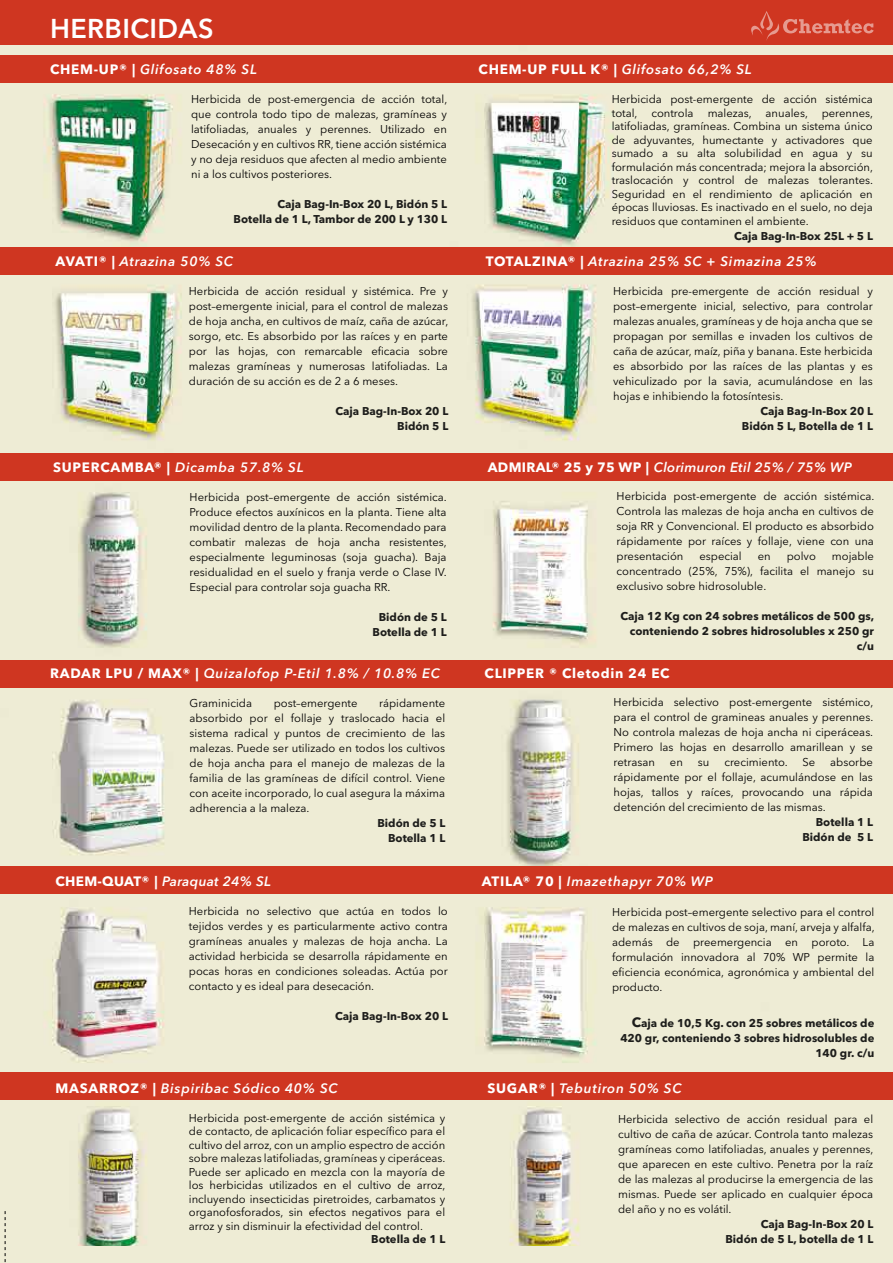
<style>
.page{position:relative;width:893px;height:1263px;background:#fff}
.page>*{position:absolute;margin:0;border:0;box-sizing:border-box;transform-origin:0 0}
.t1{font:600 27px "Avenir Next LT Pro";letter-spacing:.015em;color:#fff}
.t2{font:italic 600 13.5px "Avenir Next LT Pro";letter-spacing:.055em;color:#fff}
.t3{font:italic 600 13.5px "Avenir Next LT Pro";letter-spacing:.02em;color:#fff}
.t4{font:700 13.5px "Avenir Next LT Pro";letter-spacing:.055em;color:#fff}
.t5{font:11.25px/15px "Avenir Next LT Pro";color:#010000;text-align:justify}
.t6{font:700 11.25px/15px "Avenir Next LT Pro";color:#1d1d1b;text-align:right}
.s1{font-weight:700;font-style:normal}
.s2{font-size:13.5px}
</style>
<div class="page">
<img style="left:0;top:45px;width:893px;height:1201px">
<div style="left:0;top:56px;width:893px;height:27px;background:#cf3621"></div>
<div style="left:0;top:247px;width:893px;height:27px;background:#cf3621"></div>
<div style="left:0;top:454px;width:893px;height:27px;background:#cf3621"></div>
<div style="left:0;top:660px;width:893px;height:27px;background:#cf3621"></div>
<div style="left:0;top:866px;width:893px;height:27px;background:#cf3621"></div>
<div style="left:0;top:1073px;width:893px;height:27px;background:#cf3621"></div>
<div style="left:0;top:0;width:893px;height:45px;background:#cf3621"></div>
<svg style="left:751px;top:11px;width:123px;height:29px"></svg>
<svg style="left:5px;top:1211px;width:1px;height:52px"></svg>
<h1 class="t1" style="left:50px;top:13px;width:165px">HERBICIDAS</h1>
<p class="t2" style="left:50px;top:61px;width:208px"><span class="s1">CHEM-UP® |</span> Glifosato 48% SL</p>
<p class="t2" style="left:478px;top:61px;width:275px"><span class="s1">CHEM-UP FULL K® |</span> Glifosato 66,2% SL</p>
<p class="t5" style="left:191px;top:92px;width:258px">Herbicida de post-emergencia de acción total, que controla todo tipo de malezas, gramíneas y latifoliadas, anuales y perennes. Utilizado en Desecación y en cultivos RR, tiene acción sistémica y no deja residuos que afecten al medio ambiente ni a los cultivos posteriores.</p>
<p class="t6" style="left:234px;top:197px;width:215px">Caja Bag-In-Box 20 L, Bidón 5 L<br>Botella de 1 L, Tambor de 200 L y 130 L</p>
<p class="t5" style="left:612px;top:92px;width:262px;line-height:13.5px">Herbicida post-emergente de acción sistémica total, controla</p>
<p class="t5" style="left:612px;top:106px;width:263px;line-height:13.5px;text-indent:96px">malezas, anuales, perennes, latifoliadas, gramíneas. Combina un sistema único de adyuvantes, humectante y activadores que sumado a su alta solubilidad en agua y su formulación más concentrada; mejora la absorción, traslocación y control de malezas tolerantes.<br>Seguridad en el rendimiento de aplicación en épocas lluviosas. Es inactivado en el suelo, no deja residuos que contaminen el ambiente.</p>
<p class="t6" style="left:734px;top:228px;width:140px">Caja Bag-In-Box 25L + 5 L</p>
<p class="t2" style="left:56px;top:253px;width:179px"><span class="s1">AVATI® |</span> Atrazina 50% SC</p>
<p class="t2" style="left:486px;top:253px;width:332px"><span class="s1">TOTALZINA® |</span> Atrazina 25% SC + Simazina 25%</p>
<p class="t5" style="left:189px;top:283px;width:261px">Herbicida de acción residual y sistémica. Pre y post–emergente inicial, para el control de malezas de hoja ancha, en cultivos de maíz, caña de azúcar, sorgo, etc. Es absorbido por las raíces y en parte por las hojas, con remarcable eficacia sobre malezas gramíneas y numerosas latifoliadas. La duración de su acción es de 2 a 6 meses.</p>
<p class="t6" style="left:335px;top:403px;width:114px">Caja Bag-In-Box 20 L<br>Bidón 5 L</p>
<p class="t5" style="left:613px;top:284px;width:261px">Herbicida pre-emergente de acción residual y post–emergente inicial, selectivo, para controlar malezas anuales, gramíneas y de hoja ancha que se propagan por semillas e invaden los cultivos de caña de azúcar, maíz, piña y banana. Este herbicida es absorbido por las raíces de las plantas y es vehiculizado por la savia, acumulándose en las hojas e inhibiendo la fotosíntesis.</p>
<p class="t6" style="left:742px;top:404px;width:133px">Caja Bag-In-Box 20 L<br>Bidón 5 L, Botella de 1 L</p>
<p class="t2" style="left:53px;top:459px;width:252px"><span class="s1">SUPERCAMBA® |</span> Dicamba 57.8% SL</p>
<p class="t3" style="left:488px;top:460px;width:366px"><span class="s1">ADMIRAL® 25 y 75 WP |</span> Clorimuron Etil 25% / 75% WP</p>
<p class="t5" style="left:190px;top:490px;width:259px">Herbicida post–emergente de acción sistémica.<br>Produce efectos auxínicos en la planta. Tiene alta movilidad dentro de la planta. Recomendado para combatir malezas de hoja ancha resistentes, especialmente leguminosas (soja guacha). Baja residualidad en el suelo y franja verde o Clase IV.<br>Especial para controlar soja guacha RR.</p>
<p class="t6" style="left:372px;top:610px;width:76px;text-align:center">Bidón de 5 L<br>Botella de 1 L</p>
<p class="t5" style="left:617px;top:489px;width:259px">Herbicida post-emergente de acción sistémica.<br>Controla las malezas de hoja ancha en cultivos de soja RR y Convencional. El producto es absorbido rápidamente por raíces y follaje, viene con una presentación</p>
<p class="t5" style="left:617px;top:549px;width:259px;text-indent:215px">mojable concentrado (25%, 75%), facilita el manejo su exclusivo sobre hidrosoluble.</p>
<p class="t6" style="left:621px;top:608px;width:255px">Caja 12 Kg con 24 sobres metálicos de 500 gs, conteniendo 2 sobres hidrosolubles x 250 gr c/u</p>
<p class="t5" style="left:699px;top:549px;width:44px">especial</p>
<p class="t5" style="left:758px;top:549px;width:14px">en</p>
<p class="t5" style="left:787px;top:549px;width:31px">polvo</p>
<p class="t2" style="left:50px;top:665px;width:391px"><span class="s1">RADAR LPU / MAX® |</span> Quizalofop P-Etil 1.8% / 10.8% EC</p>
<p class="t4" style="left:484px;top:665px;width:187px">CLIPPER ® Cletodin 24 EC</p>
<p class="t5" style="left:190px;top:696px;width:257px;text-indent:190px">rápidamente absorbido por el follaje y traslocado hacia el sistema radical y puntos de crecimiento de las malezas. Puede ser utilizado en todos los cultivos de hoja ancha para el manejo de malezas de la familia de las gramíneas de difícil control. Viene con aceite incorporado, lo cual asegura la máxima adherencia a la maleza.</p>
<p class="t6" style="left:377px;top:815px;width:69px">Bidón de 5 L<br>Botella 1 L</p>
<p class="t5" style="left:190px;top:696px;width:64px">Graminicida</p>
<p class="t5" style="left:274px;top:696px;width:85px">post–emergente</p>
<p class="t5" style="left:614px;top:694px;width:261px">Herbicida selectivo post-emergente sistémico, para el control de gramineas anuales y perennes.<br>No controla malezas de hoja ancha ni ciperáceas.<br>Primero las hojas en desarrollo amarillean y se retrasan</p>
<p class="t5" style="left:614px;top:754px;width:261px;text-indent:217px">absorbe rápidamente por el follaje, acumulándose en las hojas, tallos y raíces, provocando una rápida detención del crecimiento de las mismas.</p>
<p class="t6" style="left:802px;top:814px;width:72px">Botella 1 L<br>Bidón de 5 L</p>
<p class="t5" style="left:670px;top:754px;width:14px">en</p>
<p class="t5" style="left:698px;top:754px;width:13px">su</p>
<p class="t5" style="left:724px;top:754px;width:65px">crecimiento.</p>
<p class="t5" style="left:802px;top:754px;width:14px">Se</p>
<p class="t3" style="left:56px;top:873px;width:217px"><span class="s1">CHEM-QUAT® |</span> Paraquat 24% SL</p>
<p class="t2" style="left:482px;top:873px;width:233px"><span class="s1">ATILA® 70 |</span> Imazethapyr 70% WP</p>
<p class="t5" style="left:189px;top:903px;width:260px">Herbicida no selectivo que actúa en todos lo tejidos verdes y es particularmente activo contra gramíneas anuales y malezas de hoja ancha. La actividad herbicida se desarrolla rápidamente en pocas horas en condiciones soleadas. Actúa por contacto y es ideal para desecación.</p>
<p class="t6" style="left:335px;top:1008px;width:114px">Caja Bag-In-Box 20 L</p>
<p class="t5" style="left:612px;top:905px;width:264px">Herbicida post–emergente selectivo para el control de malezas en cultivos de soja, maní, arveja y alfalfa, además de preemergencia en poroto. La formulación innovadora al 70% WP permite la eficiencia económica, agronómica y ambiental del producto.</p>
<p class="t6" style="left:620px;top:1016px;width:256px"><span class="s2">C</span>aja de 10,5 Kg. con 25 sobres metálicos de<br>420 gr, conteniendo 3 sobres hidrosolubles de<br>140 gr. c/u</p>
<p class="t2" style="left:56px;top:1080px;width:284px"><span class="s1">MASARROZ® |</span> Bispiribac Sódico 40% SC</p>
<p class="t2" style="left:487px;top:1080px;width:196px"><span class="s1">SUGAR® |</span> Tebutiron 50% SC</p>
<p class="t5" style="left:189px;top:1111px;width:258px;line-height:13.5px">Herbicida post-emergente de acción sistémica y de contacto, de aplicación foliar específico para el cultivo del arroz, con un amplio espectro de acción sobre malezas latifoliadas, gramíneas y ciperáceas.<br>Puede ser aplicado en mezcla con la mayoría de los herbicidas utilizados en el cultivo de arroz, incluyendo insecticidas piretroides, carbamatos y organofosforados, sin efectos negativos para el arroz y sin disminuir la efectividad del control.</p>
<p class="t6" style="left:371px;top:1232px;width:76px">Botella de 1 L</p>
<p class="t5" style="left:618px;top:1111px;width:257px">Herbicida selectivo de acción residual para el cultivo de caña de azúcar. Controla tanto malezas gramíneas como latifoliadas, anuales y perennes, que aparecen en este cultivo. Penetra por la raíz de las malezas al producirse la emergencia de las mismas. Puede ser aplicado en cualquier época del año y no es volátil.</p>
<p class="t6" style="left:725px;top:1216px;width:150px">Caja Bag-In-Box 20 L<br>Bidón de 5 L, botella de 1 L</p>
</div>
